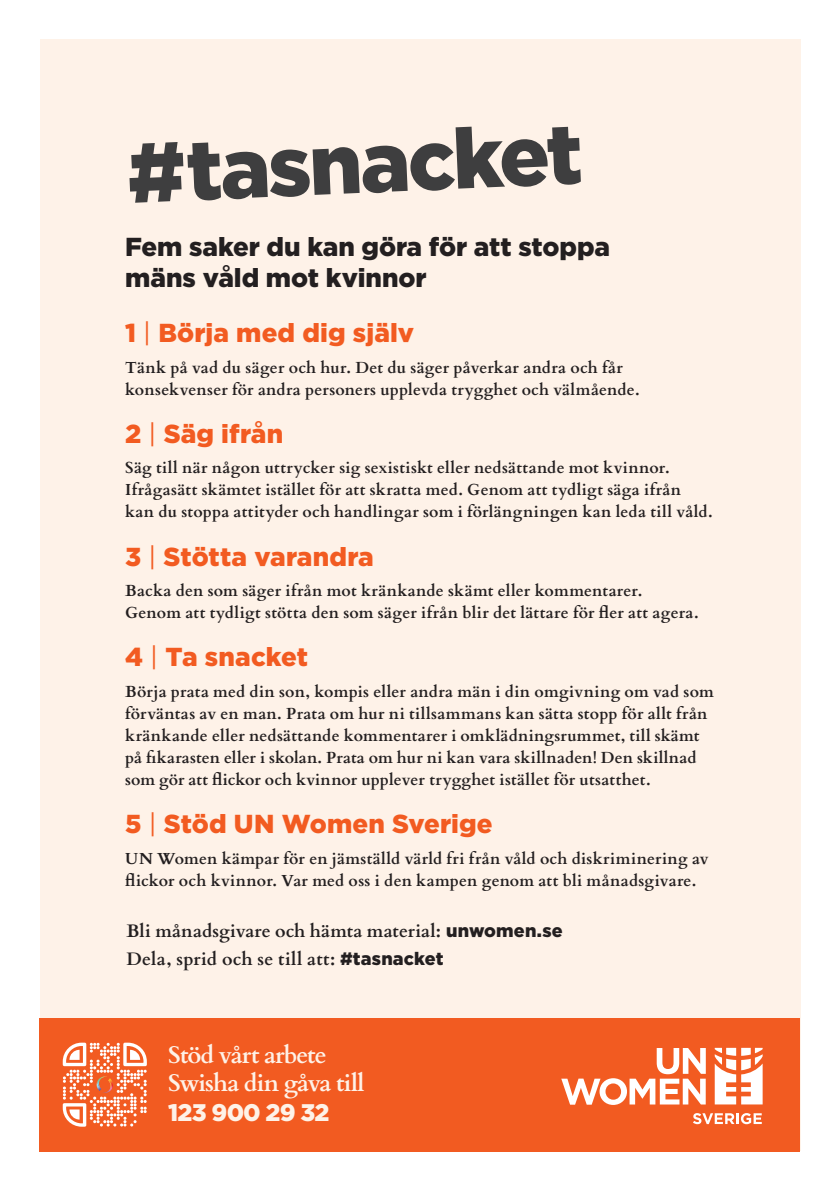
<style>
.page{position:relative;width:840px;height:1191px;background:#fff}
.page>*{position:absolute;margin:0;border:0;box-sizing:border-box;transform-origin:0 0}
.t1{font:900 84px "Gotham";color:#3e3e3f}
.t2{font:900 26px "Gotham";letter-spacing:.005em;color:#f25b21}
.t3{font:900 26px/31.2px "Gotham";letter-spacing:-.005em;color:#231f20}
.t4{font:700 24px/27.6px "Cardo";letter-spacing:-.04em;color:#fef2e8}
.t5{font:900 24px "Gotham";letter-spacing:-.035em;color:#fef2e8}
.t6{font:700 18px/28px "Cardo";letter-spacing:.01em;color:#231f20}
.t7{font:700 16px/22px "Cardo";letter-spacing:.015em;color:#231f20}
.s1{font-weight:400}
.s2{font-family:"Gotham";font-weight:900}
</style>
<div class="page">
<div style="left:40px;top:40px;width:759px;height:1111px;background:#fef2e8"></div>
<div style="left:40px;top:1018px;width:759px;height:133px;background:#f25b21"></div>
<svg style="left:561px;top:1048px;width:144px;height:57px"></svg>
<svg style="left:714px;top:1047px;width:48px;height:57px"></svg>
<svg style="left:693px;top:1113px;width:68px;height:11px"></svg>
<svg style="left:63px;top:1042px;width:84px;height:84px"></svg>
<h1 class="t1" style="left:125px;top:114px;width:457px;rotate:-2deg">#tasnacket</h1>
<h2 class="t3" style="left:125px;top:231px;width:486px">Fem saker du kan göra för att stoppa mäns våld mot kvinnor</h2>
<h2 class="t2" style="left:125px;top:315px;width:290px">1 <span class="s1">|</span> Börja med dig själv</h2>
<p class="t7" style="left:125px;top:355px;width:516px">Tänk på vad du säger och hur. Det du säger påverkar andra och får konsekvenser för andra personers upplevda trygghet och välmående.</p>
<h2 class="t2" style="left:125px;top:416px;width:159px">2 <span class="s1">|</span> Säg ifrån</h2>
<p class="t7" style="left:125px;top:456px;width:588px">Säg till när någon uttrycker sig sexistiskt eller nedsättande mot kvinnor.<br>Ifrågasätt skämtet istället för att skratta med. Genom att tydligt säga ifrån kan du stoppa attityder och handlingar som i förlängningen kan leda till våld.</p>
<h2 class="t2" style="left:125px;top:538px;width:250px">3 <span class="s1">|</span> Stötta varandra</h2>
<p class="t7" style="left:125px;top:578px;width:574px">Backa den som säger ifrån mot kränkande skämt eller kommentarer.<br>Genom att tydligt stötta den som säger ifrån blir det lättare för fler att agera.</p>
<h2 class="t2" style="left:125px;top:639px;width:184px">4 <span class="s1">|</span> Ta snacket</h2>
<p class="t7" style="left:125px;top:679px;width:590px">Börja prata med din son, kompis eller andra män i din omgivning om vad som förväntas av en man. Prata om hur ni tillsammans kan sätta stopp för allt från kränkande eller nedsättande kommentarer i omklädningsrummet, till skämt på fikarasten eller i skolan. Prata om hur ni kan vara skillnaden! Den skillnad som gör att flickor och kvinnor upplever trygghet istället för utsatthet.</p>
<h2 class="t2" style="left:125px;top:806px;width:369px">5 <span class="s1">|</span> Stöd UN Women Sverige</h2>
<p class="t7" style="left:125px;top:846px;width:585px">UN Women kämpar för en jämställd värld fri från våld och diskriminering av flickor och kvinnor. Var med oss i den kampen genom att bli månadsgivare.</p>
<p class="t6" style="left:126px;top:915px;width:437px">Bli månadsgivare och hämta material: <span class="s2">unwomen.se<br></span>Dela, sprid och se till att: <span class="s2">#tasnacket</span></p>
<h3 class="t4" style="left:168px;top:1039px;width:198px">Stöd vårt arbete<br>Swisha din gåva till</h3>
<h3 class="t5" style="left:168px;top:1096px;width:162px">123 900 29 32</h3>
</div>
